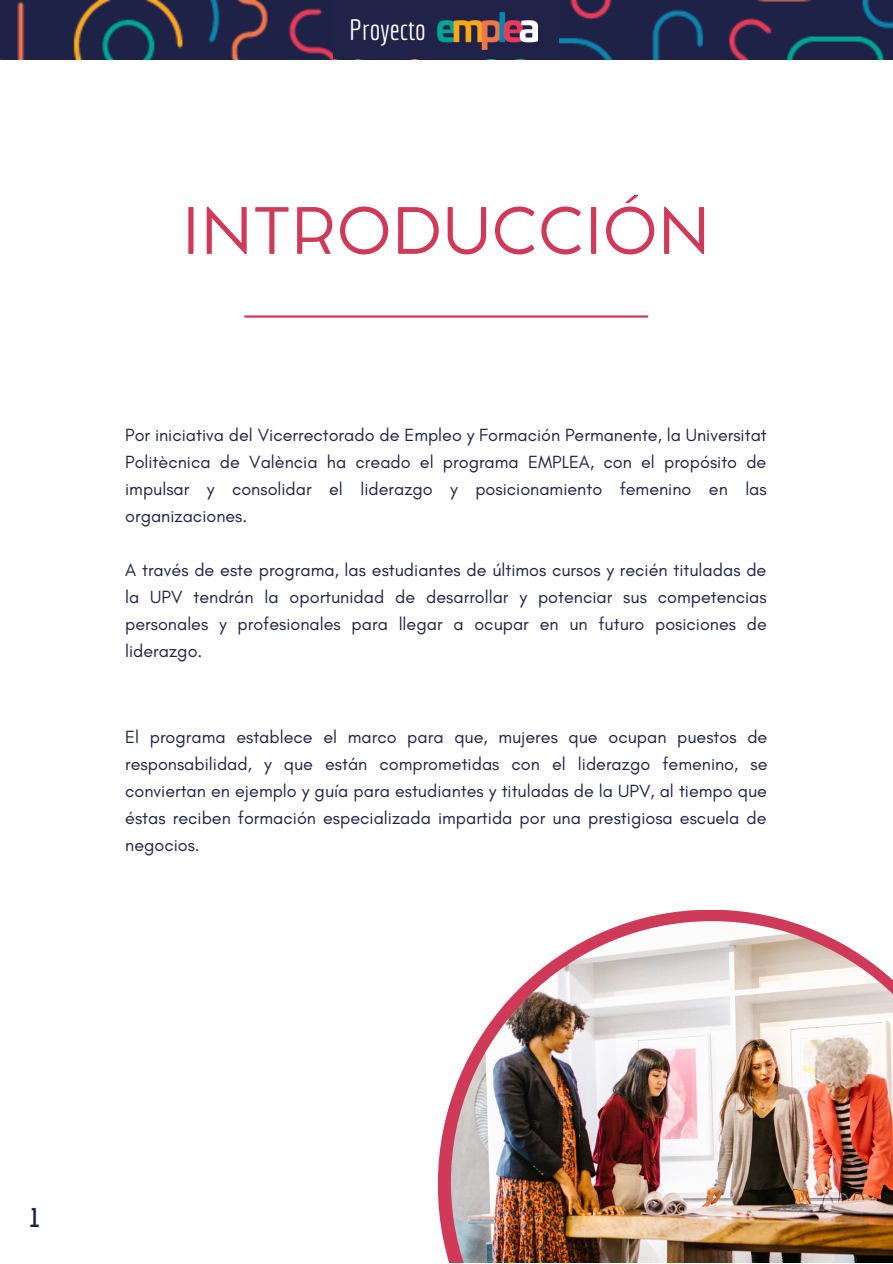
<style>
.page{position:relative;width:893px;height:1264px;background:#fff}
.page>*{position:absolute;margin:0;border:0;box-sizing:border-box;transform-origin:0 0}
.t1{font:63px "Cocomat Pro";color:#ce3a58}
.t2{font:28.5px "Economica";color:#fff}
.t3{font:700 27px "Economica";color:#202347}
.t4{font:18px/27px "Glacial Indifference";color:#202347;text-align:justify}
</style>
<div class="page">
<img style="left:0;top:0;width:892px;height:59px">
<svg style="left:438px;top:910px;width:350px;height:352px"></svg>
<img style="left:451px;top:921px;width:441px;height:341px">
<div style="left:333px;top:0;width:226px;height:59px;background:#202347"></div>
<img style="left:438px;top:13px;width:100px;height:37px">
<hr style="left:244px;top:315px;width:404px;height:3px;background:#ce3a58">
<h2 class="t2" style="left:349px;top:13px;width:78px">Proyecto</h2>
<h1 class="t1" style="left:182px;top:207px;width:530px">INTRODUCCIÓN</h1>
<p class="t4" style="left:125px;top:421px;width:643px">Por iniciativa del Vicerrectorado de Empleo y Formación Permanente, la Universitat Politècnica de València ha creado el programa EMPLEA, con el propósito de impulsar y consolidar el liderazgo y posicionamiento femenino en las organizaciones.</p>
<p class="t4" style="left:125px;top:556px;width:643px">A través de este programa, las estudiantes de últimos cursos y recién tituladas de la UPV tendrán la oportunidad de desarrollar y potenciar sus competencias personales y profesionales para llegar a ocupar en un futuro posiciones de liderazgo.</p>
<p class="t4" style="left:125px;top:723px;width:643px">El programa establece el marco para que, mujeres que ocupan puestos de responsabilidad, y que están comprometidas con el liderazgo femenino, se conviertan en ejemplo y guía para estudiantes y tituladas de la UPV, al tiempo que éstas reciben formación especializada impartida por una prestigiosa escuela de negocios.</p>
<h3 class="t3" style="left:29px;top:1200px;width:13px">1</h3>
</div>
